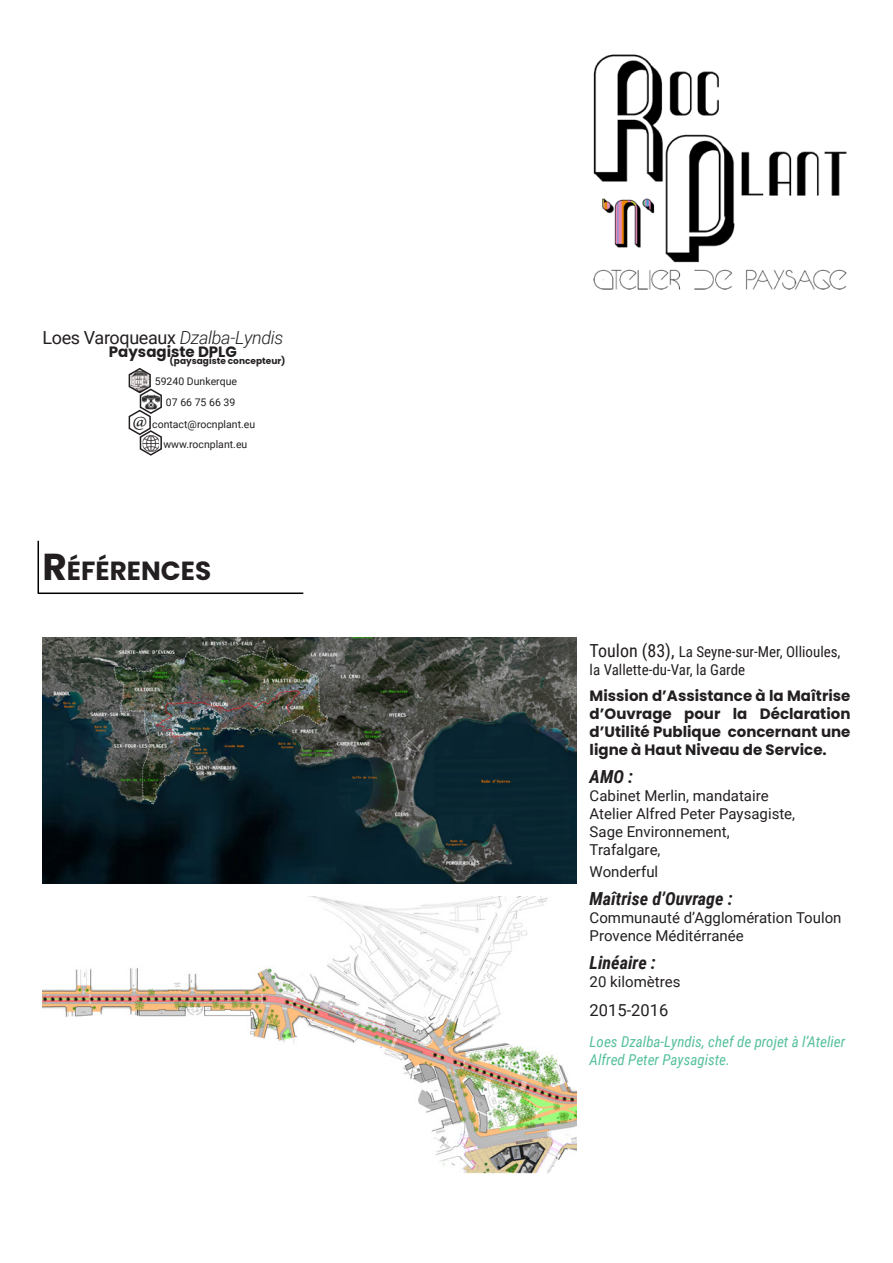
<style>
.page{position:relative;width:893px;height:1263px;background:#fff}
.page>*{position:absolute;margin:0;border:0;box-sizing:border-box;transform-origin:0 0}
.Titre{font:700 26.25px "Poppins";color:#231f20}
.t1{font:19.5px "Minion Pro";color:#231f20}
.Intitulé{font:italic 700 18px "Roboto Condensed";color:#231f20}
.Ville{font:18px "Roboto";letter-spacing:-.02em;color:#231f20}
.Date{font:16.5px "Roboto";color:#231f20}
.Corps_de_texte{font:15px/18px "Roboto";color:#231f20}
.Mission{font:700 15px/18px "Poppins";color:#231f20;text-align:justify}
.Ville-2{font:15px/18px "Roboto Condensed";color:#231f20}
.Poste{font:italic 15px/18px "Roboto Condensed";color:#56c09d}
.Corps_de_texte-2{font:10.5px "Roboto";color:#231f20}
.Mission-2{font:700 9px "Poppins";color:#231f20}
.s1{font-weight:300;font-style:italic}
.s2{font-size:37.5px}
.s3{font-size:18px}
</style>
<div class="page">
<img style="left:593px;top:54px;width:254px;height:236px">
<svg style="left:37px;top:540px;width:267px;height:54px"></svg>
<img style="left:43px;top:638px;width:534px;height:246px">
<svg style="left:128px;top:368px;width:34px;height:88px"></svg>
<img style="left:43px;top:896px;width:534px;height:278px">
<p class="Ville" style="left:43px;top:325px;width:242px">Loes Varoqueaux <span class="s1">Dzalba-Lyndis</span></p>
<p class="Mission" style="left:109px;top:343px;width:129px">Paysagiste DPLG</p>
<p class="Mission-2" style="left:170px;top:356px;width:117px">(paysagiste concepteur)</p>
<p class="Corps_de_texte-2" style="left:155px;top:374px;width:84px">59240 Dunkerque</p>
<p class="Corps_de_texte-2" style="left:166px;top:395px;width:71px">07 66 75 66 39</p>
<p class="Corps_de_texte-2" style="left:152px;top:416px;width:104px">contact@rocnplant.eu</p>
<p class="t1" style="left:132px;top:408px;width:16px">@</p>
<p class="Corps_de_texte-2" style="left:163px;top:437px;width:86px">www.rocnplant.eu</p>
<p class="Titre" style="left:43px;top:556px;width:170px"><span class="s2">R</span>ÉFÉRENCES</p>
<p class="Ville-2" style="left:590px;top:642px;width:252px"><span class="s3">Toulon (83),</span> La Seyne-sur-Mer, Ollioules, la Vallette-du-Var, la Garde</p>
<p class="Mission" style="left:590px;top:687px;width:262px">Mission d’Assistance à la Maîtrise d’Ouvrage pour la Déclaration d’Utilité Publique concernant une ligne à Haut Niveau de Service.</p>
<p class="Intitulé" style="left:590px;top:764px;width:45px">AMO :</p>
<p class="Corps_de_texte" style="left:590px;top:786px;width:181px">Cabinet Merlin, mandataire</p>
<p class="Corps_de_texte" style="left:590px;top:804px;width:207px">Atelier Alfred Peter Paysagiste,</p>
<p class="Corps_de_texte" style="left:590px;top:822px;width:142px">Sage Environnement,</p>
<p class="Corps_de_texte" style="left:590px;top:840px;width:72px">Trafalgare,</p>
<p class="Corps_de_texte" style="left:590px;top:862px;width:70px">Wonderful</p>
<p class="Intitulé" style="left:590px;top:886px;width:144px">Maîtrise d’Ouvrage :</p>
<p class="Corps_de_texte" style="left:590px;top:908px;width:253px">Communauté d’Agglomération Toulon<br>Provence Méditérranée</p>
<p class="Intitulé" style="left:590px;top:950px;width:68px">Linéaire :</p>
<p class="Corps_de_texte" style="left:590px;top:972px;width:92px">20 kilomètres</p>
<p class="Date" style="left:590px;top:999px;width:80px">2015-2016</p>
<p class="Poste" style="left:590px;top:1032px;width:257px">Loes Dzalba-Lyndis, chef de projet à l’Atelier<br>Alfred Peter Paysagiste.</p>
</div>
